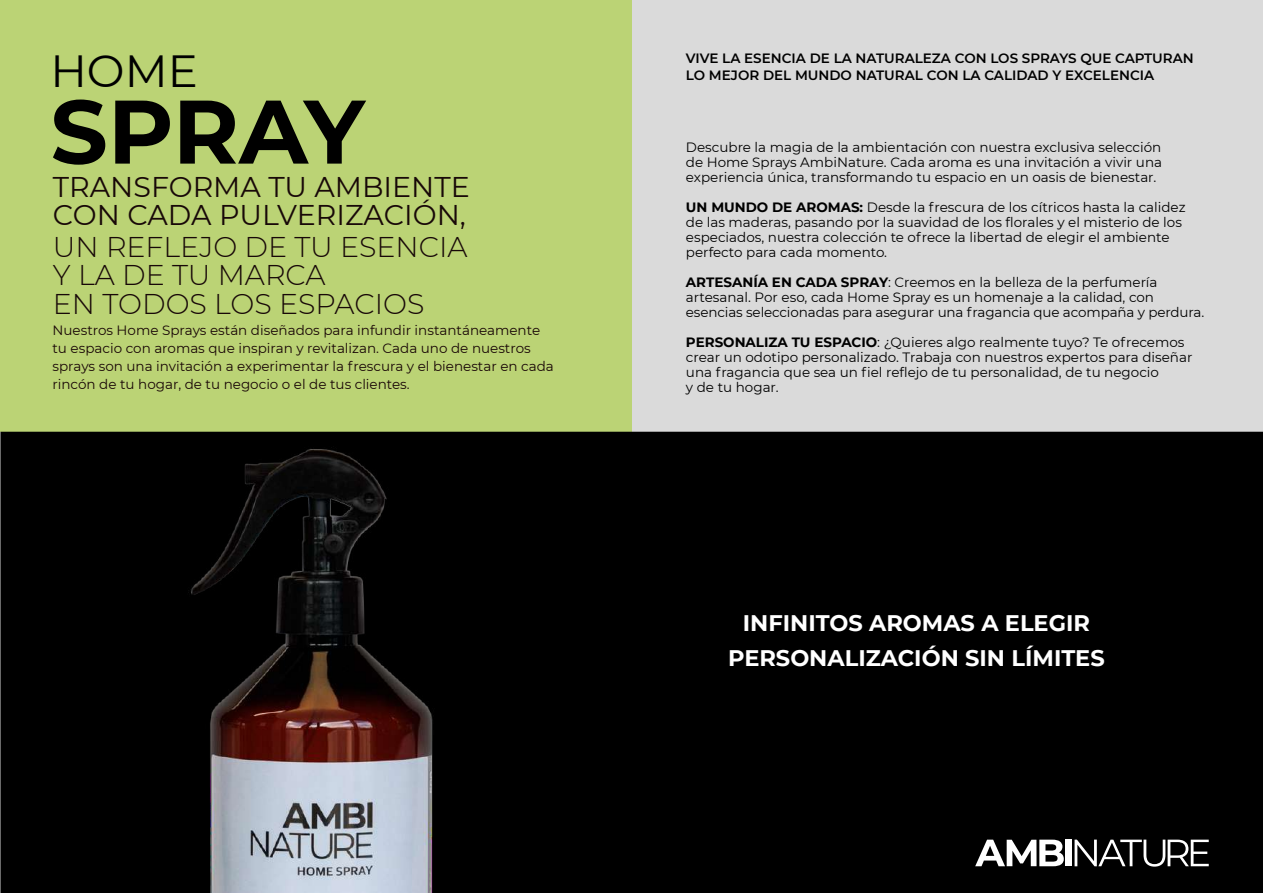
<style>
.page{position:relative;width:1263px;height:893px;background:#dadada}
.page>*{position:absolute;margin:0;border:0;box-sizing:border-box;transform-origin:0 0}
.t1{font:700 90px "Montserrat";letter-spacing:-.005em;color:#000}
.t2{font:45px "Montserrat";color:#000}
.t3{font:300 28.5px/28.5px "Montserrat";color:#180808}
.t4{font:28.5px/28.5px "Montserrat";color:#180808}
.t5{font:700 22.5px/34.5px "Montserrat";color:#fff;text-align:center}
.t6{font:13.5px/15px "Montserrat";color:#000}
.t7{font:13.5px/18px "Montserrat";color:#190606}
.t8{font:600 13.5px/16.5px "Montserrat";color:#000}
.s1{font-weight:700}
</style>
<div class="page">
<div style="left:0;top:0;width:631px;height:432px;background:#bbd375"></div>
<div style="left:1px;top:432px;width:1261px;height:460px;background:#000"></div>
<img style="left:149px;top:449px;width:464px;height:444px">
<div style="left:1065px;top:840px;width:7px;height:26px;background:#fff"></div>
<svg style="left:1074px;top:840px;width:135px;height:27px"></svg>
<svg style="left:975px;top:840px;width:89px;height:26px"></svg>
<h2 class="t2" style="left:50px;top:40px;width:149px">HOME</h2>
<h1 class="t1" style="left:50px;top:67px;width:316px">SPRAY</h1>
<h3 class="t4" style="left:53px;top:171px;width:418px">TRANSFORMA TU AMBIENTE<br>CON CADA PULVERIZACIÓN,</h3>
<h3 class="t3" style="left:53px;top:232px;width:416px">UN REFLEJO DE TU ESENCIA<br>Y LA DE TU MARCA<br>EN TODOS LOS ESPACIOS</h3>
<p class="t7" style="left:53px;top:320px;width:503px">Nuestros Home Sprays están diseñados para infundir instantáneamente tu espacio con aromas que inspiran y revitalizan. Cada uno de nuestros sprays son una invitación a experimentar la frescura y el bienestar en cada rincón de tu hogar, de tu negocio o el de tus clientes.</p>
<p class="t8" style="left:686px;top:49px;width:509px">VIVE LA ESENCIA DE LA NATURALEZA CON LOS SPRAYS QUE CAPTURAN<br>LO MEJOR DEL MUNDO NATURAL CON LA CALIDAD Y EXCELENCIA</p>
<p class="t6" style="left:686px;top:139px;width:478px;text-align:justify">Descubre la magia de la ambientación con nuestra exclusiva selección de Home Sprays AmbiNature. Cada aroma es una invitación a vivir una experiencia única, transformando tu espacio en un oasis de bienestar.</p>
<p class="t6" style="left:686px;top:199px;width:501px"><span class="s1">UN MUNDO DE AROMAS:</span> Desde la frescura de los cítricos hasta la calidez de las maderas, pasando por la suavidad de los florales y el misterio de los especiados, nuestra colección te ofrece la libertad de elegir el ambiente perfecto para cada momento.</p>
<p class="t6" style="left:686px;top:274px;width:520px"><span class="s1">ARTESANÍA EN CADA SPRAY</span>: Creemos en la belleza de la perfumería artesanal. Por eso, cada Home Spray es un homenaje a la calidad, con esencias seleccionadas para asegurar una fragancia que acompaña y perdura.</p>
<p class="t6" style="left:686px;top:334px;width:508px"><span class="s1">PERSONALIZA TU ESPACIO</span>: ¿Quieres algo realmente tuyo? Te ofrecemos crear un odotipo personalizado. Trabaja con nuestros expertos para diseñar una fragancia que sea un fiel reflejo de tu personalidad, de tu negocio<br>y de tu hogar.</p>
<h3 class="t5" style="left:728px;top:605px;width:378px">INFINITOS AROMAS A ELEGIR<br>PERSONALIZACIÓN SIN LÍMITES</h3>
</div>
